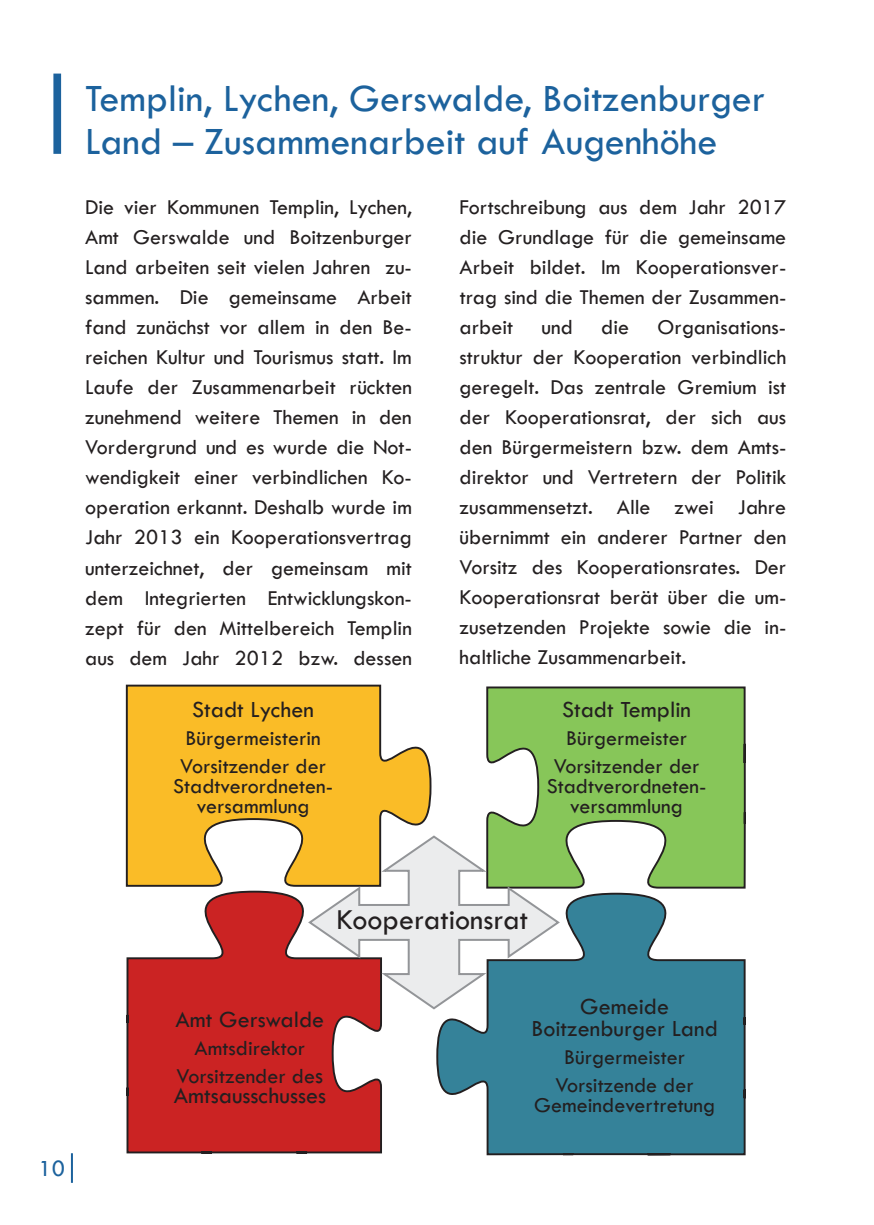
<style>
.page{position:relative;width:874px;height:1225px;background:#fff}
.page>*{position:absolute;margin:0;border:0;box-sizing:border-box;transform-origin:0 0}
.t1{font:40px/43.6px "Tw Cen";color:#1c629d}
.t2{font:30px "Tw Cen";color:#231f20}
.t3{font:24px/22px "Tw Cen";color:#231f20;text-align:center}
.t4{font:24px "Tw Cen";color:#1c629d}
.t5{font:22px/30px "Tw Cen";color:#231f20;text-align:center}
.s1{font-size:24px}
</style>
<div class="page">
<hr style="left:71px;top:1153px;width:2px;height:29px;background:#1c629d">
<svg style="left:126px;top:684px;width:305px;height:203px"></svg>
<svg style="left:486px;top:686px;width:259px;height:202px"></svg>
<svg style="left:436px;top:892px;width:310px;height:264px"></svg>
<svg style="left:126px;top:890px;width:256px;height:264px"></svg>
<svg style="left:307px;top:834px;width:254px;height:176px"></svg>
<div style="left:53px;top:74px;width:8px;height:80px;background:#1c629d"></div>
<h1 class="t1" style="left:85px;top:78px;width:681px">Templin, Lychen, Gerswalde, Boitzenburger<br>Land – Zusammenarbeit auf Augenhöhe</h1>
<p class="t5" style="left:85px;top:193px;width:328px;text-align:justify">Die vier Kommunen Templin, Lychen, Amt Gerswalde und Boitzenburger Land arbeiten seit vielen Jahren zu&shy;sammen. Die gemeinsame Arbeit fand zunächst vor allem in den Be&shy;reichen Kultur und Tourismus statt. Im Laufe der Zusammenarbeit rückten zunehmend weitere Themen in den Vordergrund und es wurde die Not&shy;wendigkeit einer verbindlichen Ko&shy;operation erkannt. Deshalb wurde im Jahr 2013 ein Kooperationsvertrag unterzeichnet, der gemeinsam mit dem Integrierten Entwicklungskon&shy;zept für den Mittelbereich Templin aus dem Jahr 2012 bzw. dessen</p>
<p class="t5" style="left:459px;top:193px;width:328px;text-align:justify">Fortschreibung aus dem Jahr 2017 die Grundlage für die gemeinsame Arbeit bildet. Im Kooperationsver&shy;trag sind die Themen der Zusammen&shy;arbeit</p>
<p class="t5" style="left:459px;top:313px;width:328px;text-align:justify;text-indent:198px">Organisations&shy;struktur der Kooperation verbindlich geregelt. Das zentrale Gremium ist der Kooperationsrat, der sich aus den Bürgermeistern bzw. dem Amts&shy;direktor und Vertretern der Politik zusammensetzt. Alle zwei Jahre übernimmt ein anderer Partner den Vorsitz des Kooperationsrates. Der Kooperationsrat berät über die um&shy;zusetzenden Projekte sowie die in&shy;haltliche Zusammenarbeit.</p>
<p class="t5" style="left:541px;top:313px;width:33px">und</p>
<p class="t5" style="left:601px;top:313px;width:30px">die</p>
<p class="t3" style="left:192px;top:699px;width:123px">Stadt Lychen</p>
<p class="t5" style="left:180px;top:724px;width:147px;line-height:28px;text-align:left">Bürgermeisterin<br>Vorsitzender der</p>
<p class="t5" style="left:173px;top:776px;width:161px;line-height:20px">Stadtverordneten&shy;versammlung</p>
<p class="t3" style="left:562px;top:699px;width:130px">Stadt Templin</p>
<p class="t5" style="left:553px;top:724px;width:147px;line-height:28px">Bürgermeister<br>Vorsitzender der</p>
<p class="t5" style="left:546px;top:776px;width:161px;line-height:20px">Stadtverordneten&shy;versammlung</p>
<p class="t4" style="left:39px;top:1157px;width:28px">10</p>
<h2 class="t2" style="left:336px;top:906px;width:193px">Kooperationsrat</h2>
<p class="t3" style="left:175px;top:1010px;width:150px">Amt Gerswalde</p>
<p class="t5" style="left:176px;top:1035px;width:148px;line-height:28px">Amtsdirektor<br>Vorsitzender de<span class="s1">s</span></p>
<p class="t3" style="left:174px;top:1086px;width:154px">Amtsausschusses</p>
<p class="t3" style="left:531px;top:996px;width:188px">Gemeide<br>Boitzenburger Land</p>
<p class="t5" style="left:555px;top:1044px;width:140px;line-height:28px">Bürgermeister<br>Vorsitzende der</p>
<p class="t5" style="left:533px;top:1091px;width:182px">Gemeindevertretung</p>
</div>
